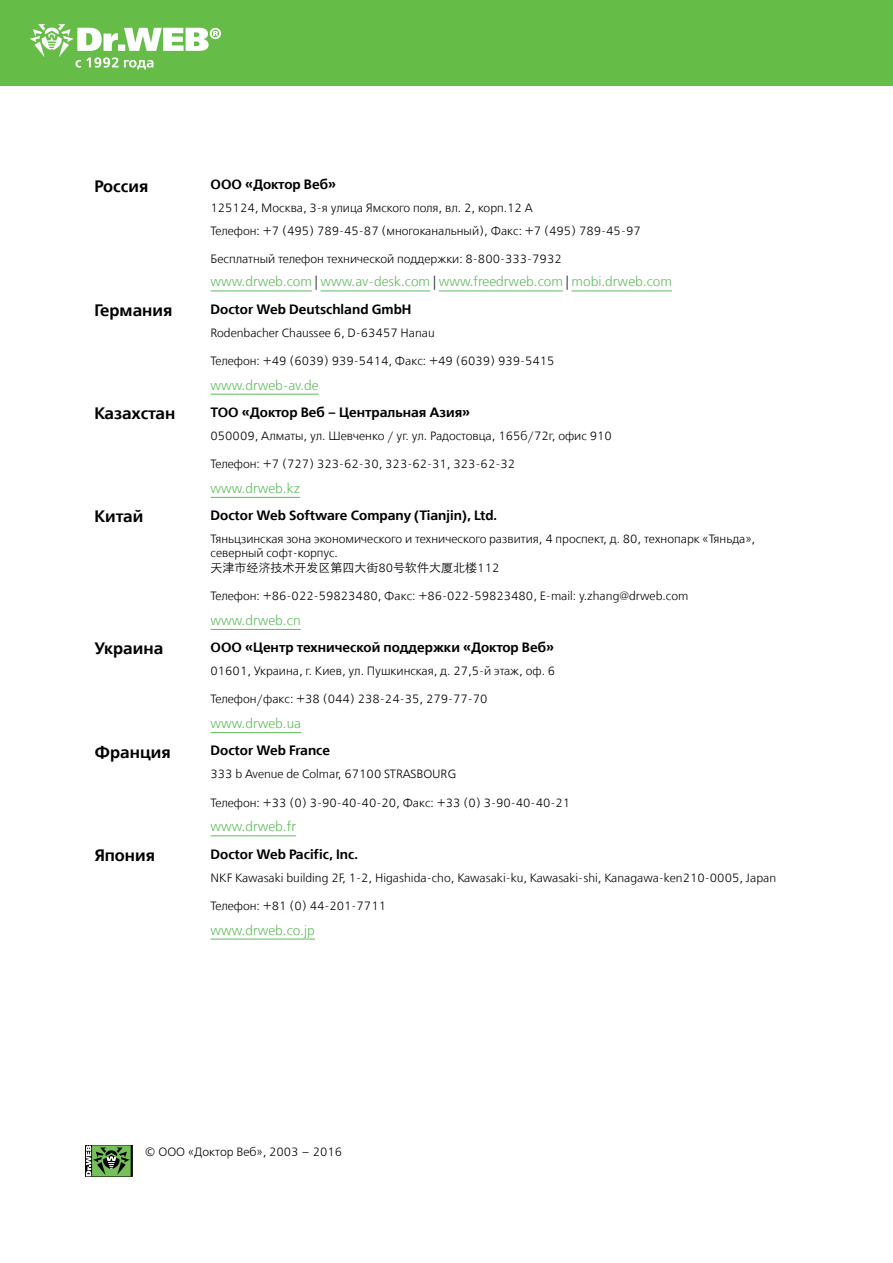
<style>
.page{position:relative;width:893px;height:1263px;background:#fff}
.page>*{position:absolute;margin:0;border:0;box-sizing:border-box;transform-origin:0 0}
.t1{font:16.5px "Free Set Demi Bold C";color:#000}
.t2{font:13.5px "Free Set Demi Bold C";color:#000}
.t3{font:13.5px "Free Set Light C";color:#5dbb5b}
.t4{font:12px/23px "Free Set Light C";color:#000}
.t5{font:12px "ST Xihei";color:#000}
.t6{font:300 12px "Free Set";color:#000}
.s1{color:#000}
.s2{font-family:"Free Set Light C"}
</style>
<div class="page">
<div style="left:0;top:0;width:893px;height:85px;background:#65bc46"></div>
<svg style="left:30px;top:24px;width:191px;height:45px"></svg>
<svg style="left:85px;top:1145px;width:48px;height:32px;background:#5a834b"></svg>
<hr style="left:211px;top:291px;width:101px;height:1px;background:#5dbb5b">
<hr style="left:321px;top:291px;width:109px;height:1px;background:#5dbb5b">
<hr style="left:439px;top:291px;width:124px;height:1px;background:#5dbb5b">
<hr style="left:571px;top:291px;width:101px;height:1px;background:#5dbb5b">
<hr style="left:211px;top:394px;width:108px;height:1px;background:#5dbb5b">
<hr style="left:211px;top:497px;width:89px;height:1px;background:#5dbb5b">
<hr style="left:211px;top:629px;width:90px;height:1px;background:#5dbb5b">
<hr style="left:211px;top:732px;width:90px;height:1px;background:#5dbb5b">
<hr style="left:211px;top:835px;width:85px;height:1px;background:#5dbb5b">
<hr style="left:211px;top:939px;width:104px;height:1px;background:#5dbb5b">
<h1 class="t1" style="left:94px;top:177px;width:55px">Россия</h1>
<p class="t2" style="left:211px;top:177px;width:127px">ООО «Доктор Веб»</p>
<p class="t4" style="left:211px;top:197px;width:432px">125124, Москва, 3-я улица Ямского поля, вл. 2, корп.12 А<br>Телефон: +7 (495) 789-45-87 (многоканальный), Факс: +7 (495) 789-45-97</p>
<p class="t4" style="left:211px;top:248px;width:353px">Бесплатный телефон технической поддержки: 8-800-333-7932</p>
<p class="t3" style="left:211px;top:275px;width:463px">www.drweb.com <span class="s1">|</span> www.av-desk.com <span class="s1">|</span> www.freedrweb.com <span class="s1">|</span> mobi.drweb.com</p>
<h1 class="t1" style="left:94px;top:301px;width:79px">Германия</h1>
<p class="t2" style="left:211px;top:301px;width:202px">Doctor Web Deutschland GmbH</p>
<p class="t4" style="left:211px;top:322px;width:226px">Rodenbacher Chaussee 6, D-63457 Hanau</p>
<p class="t4" style="left:211px;top:350px;width:346px">Телефон: +49 (6039) 939-5414, Факс: +49 (6039) 939-5415</p>
<p class="t3" style="left:211px;top:378px;width:110px">www.drweb-av.de</p>
<h1 class="t1" style="left:94px;top:404px;width:82px">Казахстан</h1>
<p class="t2" style="left:211px;top:405px;width:261px">ТОО «Доктор Веб – Центральная Азия»</p>
<p class="t4" style="left:211px;top:425px;width:403px">050009, Алматы, ул. Шевченко / уг. ул. Радостовца, 165б/72г, офис 910</p>
<p class="t4" style="left:211px;top:453px;width:306px">Телефон: +7 (727) 323-62-30, 323-62-31, 323-62-32</p>
<p class="t3" style="left:211px;top:481px;width:91px">www.drweb.kz</p>
<h1 class="t1" style="left:94px;top:507px;width:50px">Китай</h1>
<p class="t2" style="left:211px;top:508px;width:288px">Doctor Web Software Company (Tianjin), Ltd.</p>
<p class="t4" style="left:211px;top:532px;width:546px;line-height:14.4px">Тяньцзинская зона экономического и технического развития, 4 проспект, д. 80, технопарк «Тяньда», северный софт‑ корпус.</p>
<p class="t5" style="left:211px;top:562px;width:290px">天津市经济技术开发区第四大街<span class="s2">80</span>号软件大厦北楼<span class="s2">112</span></p>
<p class="t4" style="left:211px;top:585px;width:479px">Телефон: +86-022-59823480, Факс: +86-022-59823480, E-mail: y.zhang@drweb.com</p>
<p class="t3" style="left:211px;top:613px;width:92px">www.drweb.cn</p>
<h1 class="t1" style="left:94px;top:639px;width:70px">Украина</h1>
<p class="t2" style="left:211px;top:640px;width:345px">ООО «Центр технической поддержки «Доктор Веб»</p>
<p class="t4" style="left:211px;top:660px;width:346px">01601, Украина, г. Киев, ул. Пушкинская, д. 27,5-й этаж, оф. 6</p>
<p class="t4" style="left:211px;top:688px;width:279px">Телефон/факс: +38 (044) 238-24-35, 279-77-70</p>
<p class="t3" style="left:211px;top:716px;width:92px">www.drweb.ua</p>
<h1 class="t1" style="left:94px;top:742px;width:78px">Франция</h1>
<p class="t2" style="left:211px;top:743px;width:121px">Doctor Web France</p>
<p class="t4" style="left:211px;top:763px;width:247px">333 b Avenue de Colmar, 67100 STRASBOURG</p>
<p class="t4" style="left:211px;top:792px;width:361px">Телефон: +33 (0) 3-90-40-40-20, Факс: +33 (0) 3-90-40-40-21</p>
<p class="t3" style="left:211px;top:819px;width:87px">www.drweb.fr</p>
<h1 class="t1" style="left:94px;top:846px;width:62px">Япония</h1>
<p class="t2" style="left:211px;top:846px;width:149px">Doctor Web Pacific, Inc.</p>
<p class="t4" style="left:211px;top:866px;width:567px">NKF Kawasaki building 2F, 1-2, Higashida-cho, Kawasaki-ku, Kawasaki-shi, Kanagawa-ken210-0005, Japan</p>
<p class="t4" style="left:211px;top:895px;width:177px">Телефон: +81 (0) 44-201-7711</p>
<p class="t3" style="left:211px;top:923px;width:106px">www.drweb.co.jp</p>
<p class="t6" style="left:145px;top:1144px;width:199px">© ООО «Доктор Веб», 2003 – 2016</p>
</div>
